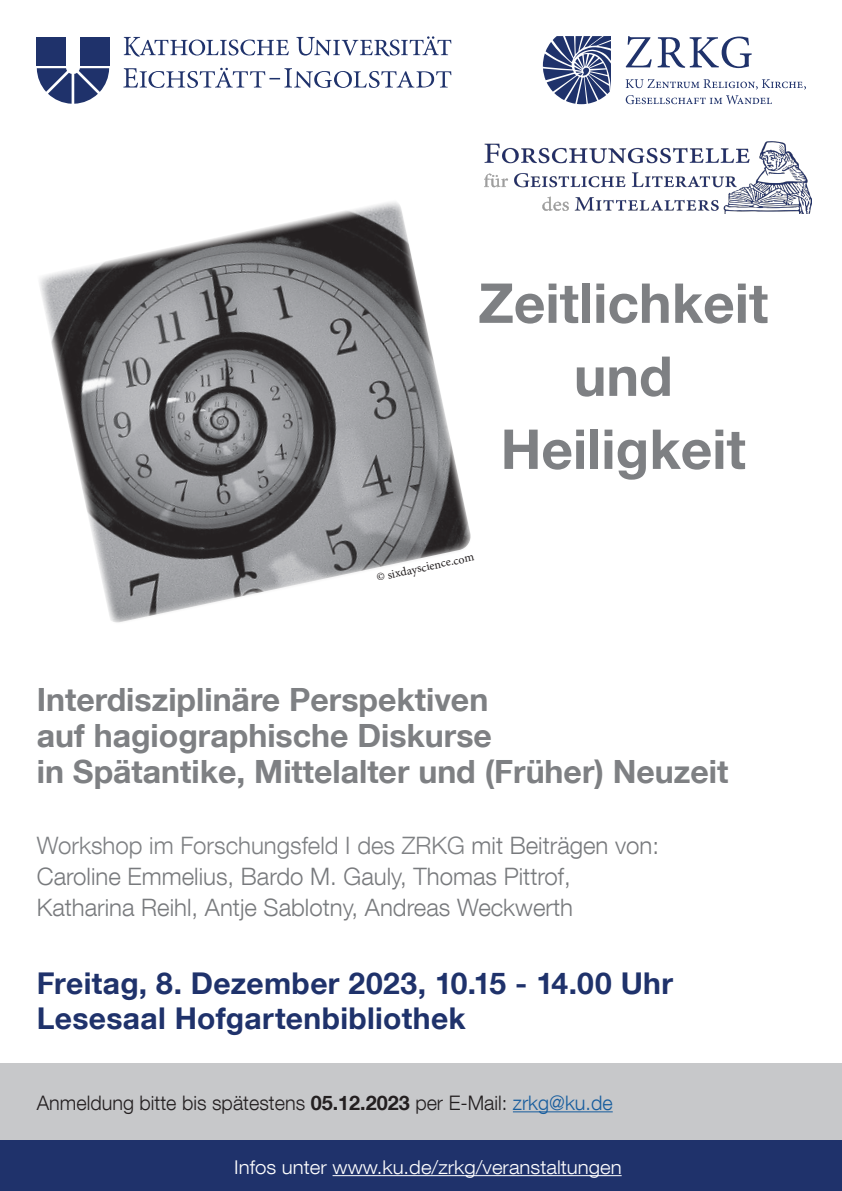
<style>
.page{position:relative;width:842px;height:1191px;background:#fff}
.page>*{position:absolute;margin:0;border:0;box-sizing:border-box;transform-origin:0 0}
.t1{font:700 55px "Helvetica Neue LT Com";color:#7e8083}
.t2{font:700 32px "Helvetica Neue LT Com";color:#7e8083}
.headline{font:700 30px "Helvetica Neue LT Com";letter-spacing:.01em;color:#1f326b}
.headline-2{font:300 24px "Helvetica Neue LT Com";color:#787a7d}
.t3{font:300 24px "Helvetica Neue LT Com";color:#7e8083}
.t4{font:300 20px "Helvetica Neue LT Com";color:#231f20}
.t5{font:300 19px "Helvetica Neue LT Com";color:#fff;scale:1.07 1}
.t6{font:12px "Minion Pro";color:#231f20}
.s1{color:#787a7d}
.s2{font-weight:700}
.s3{color:#175d9e}
</style>
<div class="page">
<div style="left:0;top:1140px;width:842px;height:51px;background:#1f326b"></div>
<svg style="left:123px;top:68px;width:328px;height:20px"></svg>
<svg style="left:124px;top:36px;width:327px;height:21px"></svg>
<div style="left:37px;top:37px;width:29px;height:29px;background:#1f326b"></div>
<div style="left:80px;top:37px;width:29px;height:29px;background:#1f326b"></div>
<svg style="left:37px;top:68px;width:72px;height:36px"></svg>
<svg style="left:543px;top:36px;width:68px;height:68px"></svg>
<svg style="left:626px;top:79px;width:180px;height:25px"></svg>
<svg style="left:626px;top:36px;width:26px;height:31px"></svg>
<svg style="left:658px;top:37px;width:94px;height:31px"></svg>
<div style="left:0;top:1063px;width:842px;height:77px;background:#c7c8ca"></div>
<hr style="left:513px;top:1111px;width:100px;height:1px;background:#175d9e">
<hr style="left:333px;top:1175px;width:289px;height:1px;background:#fff">
<svg style="left:39px;top:202px;width:432px;height:421px"></svg>
<img style="left:484px;top:141px;width:327px;height:72px">
<p class="t1" style="left:478px;top:268px;width:292px">Zeitlichkeit</p>
<p class="t1" style="left:574px;top:341px;width:100px">und</p>
<p class="t1" style="left:501px;top:414px;width:247px">Heiligkeit</p>
<p class="t6" style="left:375px;top:570px;width:101px;rotate:-12deg">© sixdayscience.com</p>
<p class="t2" style="left:37px;top:679px;width:453px">Interdisziplinäre Perspektiven</p>
<p class="t2" style="left:37px;top:715px;width:457px">auf hagiographische Diskurse</p>
<p class="t2" style="left:37px;top:751px;width:693px">in Spätantike, Mittelalter und (Früher) Neuzeit</p>
<p class="t3" style="left:37px;top:830px;width:624px">Workshop im Forschungsfeld I des ZRKG <span class="s1">mit Beiträgen von:</span></p>
<p class="headline-2" style="left:37px;top:861px;width:535px">Caroline Emmelius, Bardo M. Gauly, Thomas Pittrof,</p>
<p class="headline-2" style="left:37px;top:892px;width:538px">Katharina Reihl, Antje Sablotny, Andreas Weckwerth</p>
<p class="headline" style="left:37px;top:964px;width:638px">Freitag, 8. Dezember 2023, 10.15 - 14.00 Uhr</p>
<p class="headline" style="left:37px;top:999px;width:430px">Lesesaal Hofgartenbibliothek</p>
<p class="t4" style="left:37px;top:1091px;width:577px">Anmeldung bitte bis spätestens <span class="s2">05.12.2023</span> per E-Mail: <span class="s3">zrkg@ku.de</span></p>
<p class="t5" style="left:234px;top:1155px;width:363px">Infos unter www.ku.de/zrkg/veranstaltungen</p>
</div>
